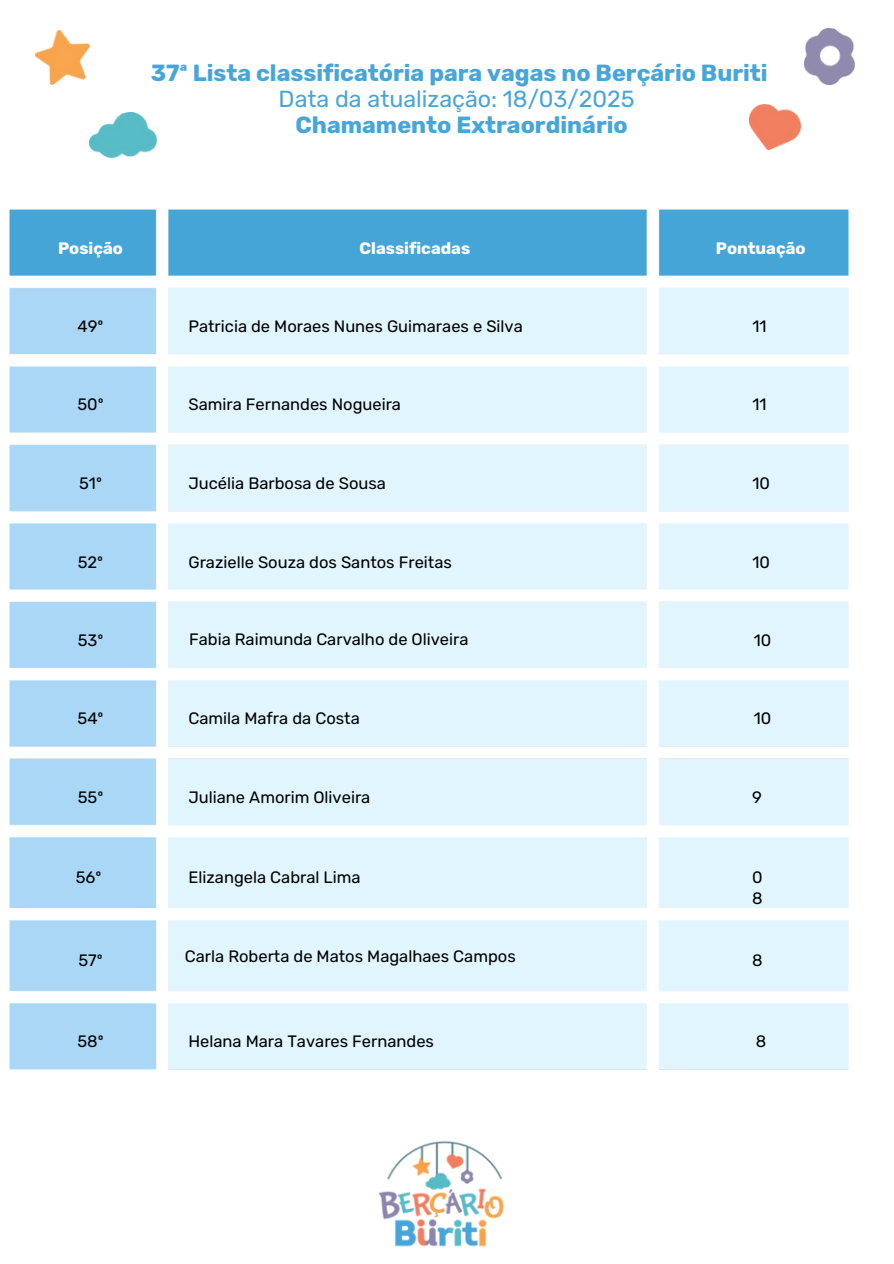
<style>
.page{position:relative;width:894px;height:1264px;background:#fff}
.page>*{position:absolute;margin:0;border:0;box-sizing:border-box;transform-origin:0 0}
.t1{font:700 23.25px/25.8px "Rubik";color:#48a5d9;text-align:center}
.t2{font:16.5px/21.3px "Rubik";color:#000}
.t3{font:700 16.5px "Rubik";color:#fff}
.s1{font-weight:400}
</style>
<div class="page">
<img style="left:379px;top:1141px;width:125px;height:106px">
<img style="left:9px;top:209px;width:840px;height:861px">
<img style="left:89px;top:113px;width:68px;height:45px">
<img style="left:35px;top:30px;width:54px;height:54px">
<img style="left:749px;top:105px;width:51px;height:45px">
<img style="left:804px;top:29px;width:50px;height:56px">
<p class="t1" style="left:151px;top:61px;width:618px">37ª Lista classificatória para vagas no Berçário Buriti<br><span class="s1">Data da atualização: 18/03/2025<br></span>Chamamento Extraordinário</p>
<p class="t3" style="left:58px;top:239px;width:66px">Posição</p>
<p class="t3" style="left:359px;top:239px;width:112px">Classificadas</p>
<p class="t3" style="left:715px;top:239px;width:91px">Pontuação</p>
<p class="t2" style="left:78px;top:315px;width:27px">49º</p>
<p class="t2" style="left:188px;top:315px;width:336px">Patricia de Moraes Nunes Guimaraes e Silva</p>
<p class="t2" style="left:752px;top:315px;width:16px">11</p>
<h2 class="t2" style="left:77px;top:394px;width:28px">50º</h2>
<p class="t2" style="left:188px;top:394px;width:214px">Samira Fernandes Nogueira</p>
<p class="t2" style="left:752px;top:394px;width:16px">11</p>
<p class="t2" style="left:79px;top:472px;width:24px">51º</p>
<p class="t2" style="left:188px;top:472px;width:199px">Jucélia Barbosa de Sousa</p>
<h2 class="t2" style="left:752px;top:472px;width:19px">10</h2>
<p class="t2" style="left:78px;top:551px;width:27px">52º</p>
<p class="t2" style="left:188px;top:551px;width:265px">Grazielle Souza dos Santos Freitas</p>
<p class="t2" style="left:752px;top:551px;width:19px">10</p>
<p class="t2" style="left:78px;top:629px;width:27px">53º</p>
<p class="t2" style="left:189px;top:628px;width:281px">Fabia Raimunda Carvalho de Oliveira</p>
<p class="t2" style="left:753px;top:629px;width:19px">10</p>
<p class="t2" style="left:77px;top:708px;width:27px">54º</p>
<p class="t2" style="left:188px;top:708px;width:173px">Camila Mafra da Costa</p>
<p class="t2" style="left:753px;top:708px;width:19px">10</p>
<h1 class="t2" style="left:78px;top:786px;width:27px">55º</h1>
<p class="t2" style="left:188px;top:786px;width:183px">Juliane Amorim Oliveira</p>
<p class="t2" style="left:751px;top:786px;width:11px">9</p>
<p class="t2" style="left:76px;top:867px;width:27px">56º</p>
<p class="t2" style="left:188px;top:867px;width:174px">Elizangela Cabral Lima</p>
<p class="t2" style="left:751px;top:866px;width:12px">0<br>8</p>
<p class="t2" style="left:78px;top:950px;width:26px">57º</p>
<p class="t2" style="left:185px;top:946px;width:332px">Carla Roberta de Matos Magalhaes Campos</p>
<p class="t2" style="left:751px;top:950px;width:12px">8</p>
<h2 class="t2" style="left:77px;top:1030px;width:28px">58º</h2>
<p class="t2" style="left:188px;top:1030px;width:247px">Helana Mara Tavares Fernandes</p>
<p class="t2" style="left:755px;top:1030px;width:12px">8</p>
</div>
